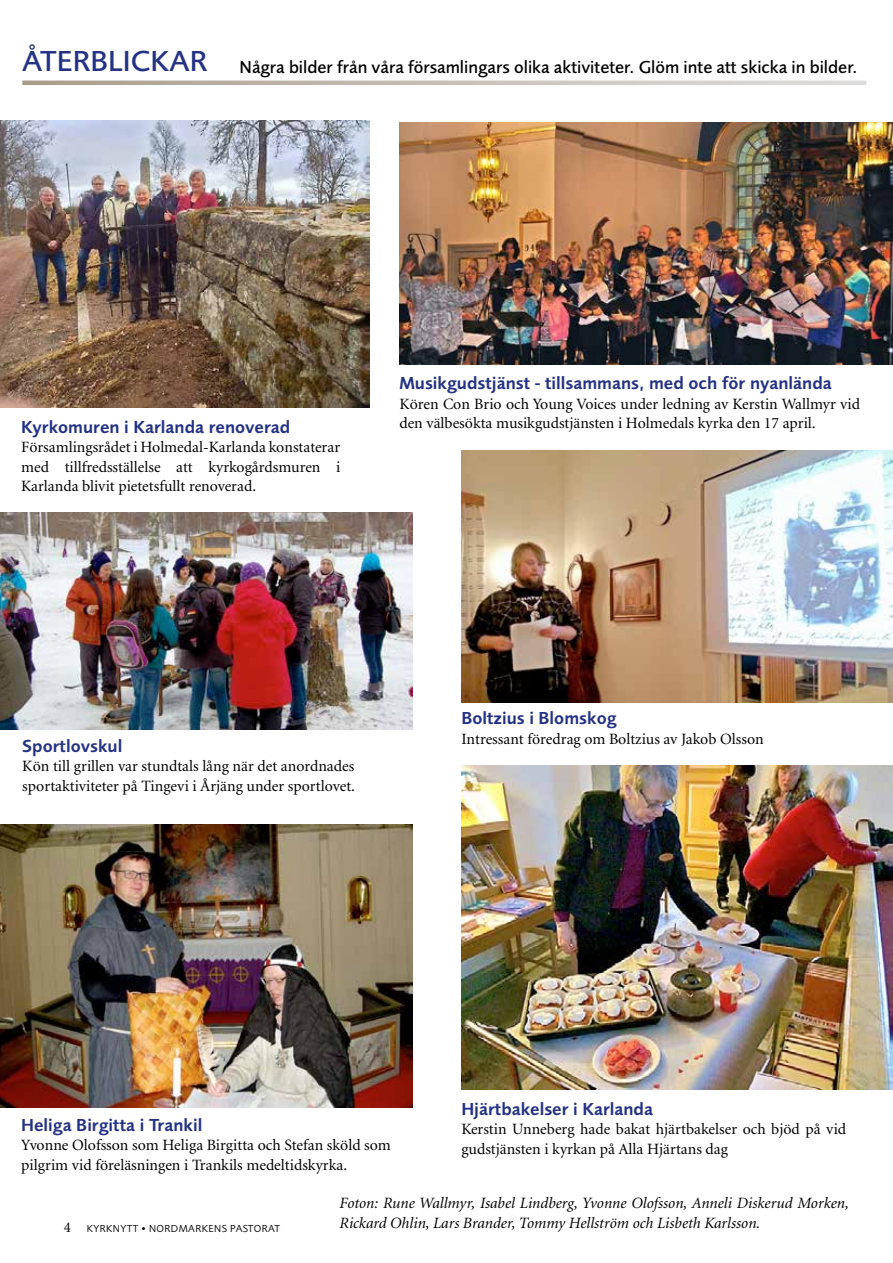
<style>
.page{position:relative;width:893px;height:1263px;background:#fff}
.page>*{position:absolute;margin:0;border:0;box-sizing:border-box;transform-origin:0 0}
.t1{font:500 30px "Foundry Sans";color:#243285}
.t2{font:18px "Foundry Sans Demi";color:#243285}
.t3{font:500 18px "Foundry Sans";color:#000}
.t4{font:15.75px/19.5px "Minion";color:#000}
.t5{font:italic 15.75px/19.5px "Minion";color:#000}
.t6{font:10.5px "Foundry Sans";letter-spacing:.04em;color:#000}
.s1{font-family:"Minion";font-size:15px}
</style>
<div class="page">
<svg style="left:22px;top:81px;width:844px;height:4px;background:#c5beb6"></svg>
<img style="left:0;top:120px;width:370px;height:287px">
<img style="left:399px;top:122px;width:494px;height:243px">
<img style="left:0;top:512px;width:412px;height:217px">
<img style="left:461px;top:450px;width:432px;height:252px">
<img style="left:0;top:824px;width:412px;height:283px">
<img style="left:461px;top:766px;width:432px;height:323px">
<h1 class="t1" style="left:22px;top:45px;width:187px">återblickar</h1>
<p class="t3" style="left:240px;top:57px;width:620px">Några bilder från våra församlingars olika aktiviteter. Glöm inte att skicka in bilder.</p>
<p class="t2" style="left:21px;top:416px;width:271px">Kyrkomuren i Karlanda renoverad</p>
<p class="t4" style="left:21px;top:438px;width:320px;text-align:justify">Församlingsrådet i Holmedal-Karlanda konstaterar med tillfredsställelse att kyrkogårdsmuren i Karlanda blivit pietetsfullt renoverad.</p>
<p class="t2" style="left:399px;top:373px;width:434px">Musikgudstjänst - tillsammans, med och för nyanlända</p>
<p class="t4" style="left:399px;top:395px;width:462px">Kören Con Brio och Young Voices under ledning av Kerstin Wallmyr vid den välbesökta musikgudstjänsten i Holmedals kyrka den 17 april.</p>
<p class="t2" style="left:22px;top:736px;width:102px">Sportlovskul</p>
<p class="t4" style="left:22px;top:757px;width:334px">Kön till grillen var stundtals lång när det anordnades sportaktiviteter på Tingevi i Årjäng under sportlovet.</p>
<p class="t2" style="left:461px;top:708px;width:157px">Boltzius i Blomskog</p>
<p class="t4" style="left:461px;top:729px;width:304px">Intressant föredrag om Boltzius av Jakob Olsson</p>
<p class="t2" style="left:21px;top:1114px;width:183px">Heliga Birgitta i Trankil</p>
<p class="t4" style="left:21px;top:1136px;width:371px">Yvonne Olofsson som Heliga Birgitta och Stefan sköld som pilgrim vid föreläsningen i Trankils medeltidskyrka.</p>
<p class="t2" style="left:461px;top:1098px;width:193px">Hjärtbakelser i Karlanda</p>
<p class="t4" style="left:461px;top:1120px;width:386px">Kerstin Unneberg hade bakat hjärtbakelser och bjöd på vid gudstjänsten i kyrkan på Alla Hjärtans dag</p>
<p class="t6" style="left:64px;top:1223px;width:218px"><span class="s1">4</span> kyrknytt • N ORDMARKEN S PASTORAT</p>
<p class="t5" style="left:340px;top:1194px;width:511px">Foton: Rune Wallmyr, Isabel Lindberg, Yvonne Olofsson, Anneli Diskerud Morken,<br>Rickard Ohlin, Lars Brander, Tommy Hellström och Lisbeth Karlsson.</p>
</div>
